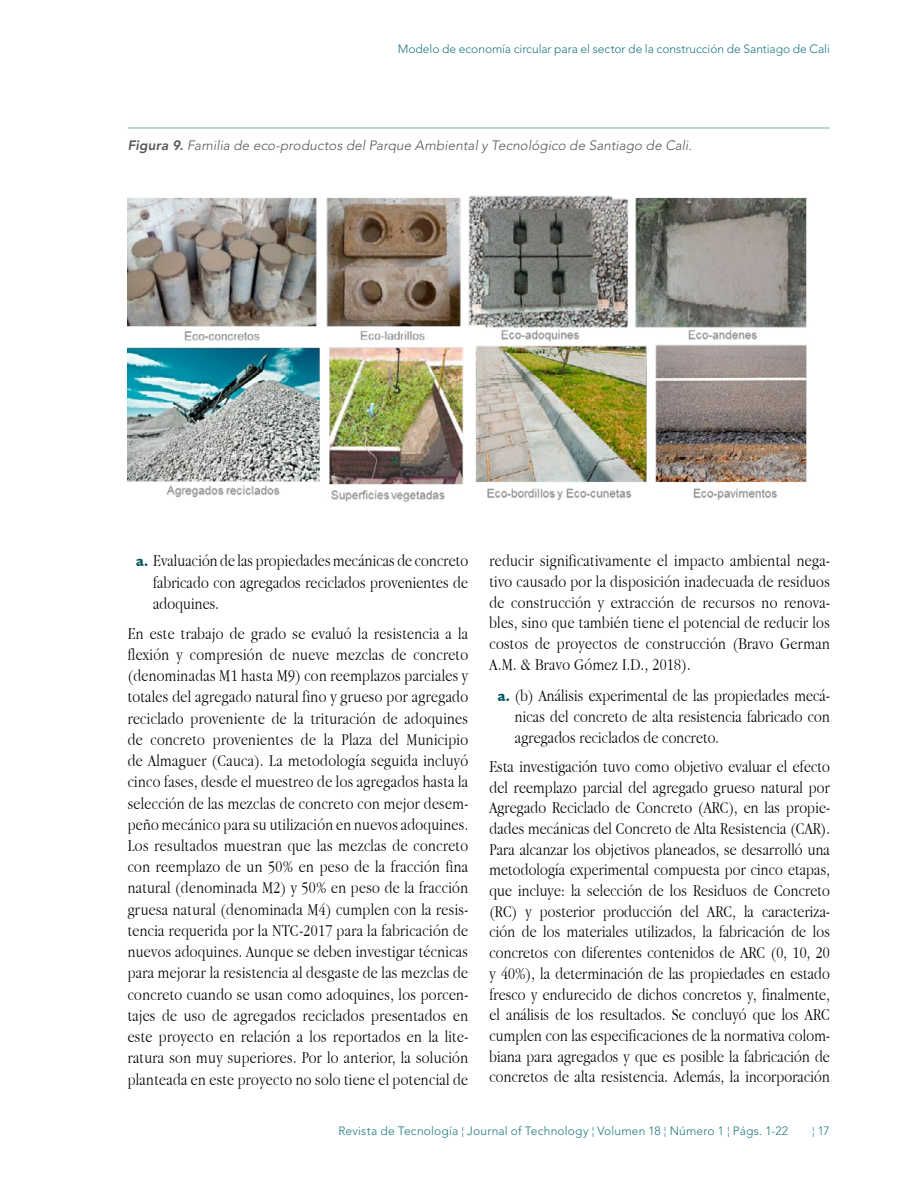
<style>
.page{position:relative;width:915px;height:1191px;background:#fff}
.page>*{position:absolute;margin:0;border:0;box-sizing:border-box;transform-origin:0 0}
.t1{font:300 17.25px/21.3px "Apple Garamond";letter-spacing:.01em;color:#000;text-align:justify}
.t2{font:italic 300 13.5px "Avenir LT Std";letter-spacing:.01em;color:#575756}
.t3{font:300 12px "Avenir LT Std";letter-spacing:.005em;color:#207781}
.s1{font-weight:800}
.s2{font-family:"Humanist 521 BT";font-weight:700;font-size:15px;color:#005360}
</style>
<div class="page">
<img style="left:128px;top:196px;width:679px;height:306px">
<hr style="left:128px;top:128px;width:701px;height:1px;background:#81abb1">
<p class="t3" style="left:397px;top:42px;width:433px">Modelo de economía circular para el sector de la construcción de Santiago de Cali</p>
<p class="t2" style="left:128px;top:137px;width:565px"><span class="s1">Figura 9.</span> Familia de eco-productos del Parque Ambiental y Tecnológico de Santiago de Cali.</p>
<p class="t1" style="left:153px;top:550px;width:316px;text-indent:-17px"><span class="s2">a.</span> Evaluación de las propiedades mecánicas de concreto fabricado con agregados reciclados provenientes de adoquines.</p>
<p class="t1" style="left:128px;top:622px;width:342px">En este trabajo de grado se evaluó la resistencia a la flexión y compresión de nueve mezclas de concreto (denominadas M1 hasta M9) con reemplazos parciales y totales del agregado natural fino y grueso por agregado reciclado proveniente de la trituración de adoquines de concreto provenientes de la Plaza del Municipio de Almaguer (Cauca). La metodología seguida incluyó cinco fases, desde el muestreo de los agregados hasta la selección de las mezclas de concreto con mejor desem&shy;peño mecánico para su utilización en nuevos adoquines.<br>Los resultados muestran que las mezclas de concreto con reemplazo de un 50% en peso de la fracción fina natural (denominada M2) y 50% en peso de la fracción gruesa natural (denominada M4) cumplen con la resis&shy;tencia requerida por la NTC-2017 para la fabricación de nuevos adoquines. Aunque se deben investigar técnicas para mejorar la resistencia al desgaste de las mezclas de concreto cuando se usan como adoquines, los porcen&shy;tajes de uso de agregados reciclados presentados en este proyecto en relación a los reportados en la lite&shy;ratura son muy superiores. Por lo anterior, la solución planteada en este proyecto no solo tiene el potencial de</p>
<p class="t1" style="left:489px;top:550px;width:342px;line-height:20.7px">reducir significativamente el impacto ambiental nega&shy;tivo causado por la disposición inadecuada de residuos de construcción y extracción de recursos no renova&shy;bles, sino que también tiene el potencial de reducir los costos de proyectos de construcción (Bravo German A.M. &amp; Bravo Gómez I.D., 2018).</p>
<p class="t1" style="left:514px;top:685px;width:316px;line-height:20.7px;text-indent:-17px"><span class="s2">a.</span> (b) Análisis experimental de las propiedades mecá&shy;nicas del concreto de alta resistencia fabricado con agregados reciclados de concreto.</p>
<p class="t1" style="left:489px;top:755px;width:342px;line-height:20.7px">Esta investigación tuvo como objetivo evaluar el efecto del reemplazo parcial del agregado grueso natural por Agregado Reciclado de Concreto (ARC), en las propie&shy;dades mecánicas del Concreto de Alta Resistencia (CAR).<br>Para alcanzar los objetivos planeados, se desarrolló una metodología experimental compuesta por cinco etapas, que incluye: la selección de los Residuos de Concreto (RC) y posterior producción del ARC, la caracteriza&shy;ción de los materiales utilizados, la fabricación de los concretos con diferentes contenidos de ARC (0, 10, 20 y 40%), la determinación de las propiedades en estado fresco y endurecido de dichos concretos y, finalmente, el análisis de los resultados. Se concluyó que los ARC cumplen con las especificaciones de la normativa colom&shy;biana para agregados y que es posible la fabricación de concretos de alta resistencia. Además, la incorporación</p>
<p class="t3" style="left:338px;top:1123px;width:451px">Revista de Tecnología ¦ Journal of Technology ¦ Volumen 18 ¦ Número 1 ¦ Págs. 1-22</p>
<p class="t3" style="left:811px;top:1123px;width:19px">¦ 17</p>
</div>
